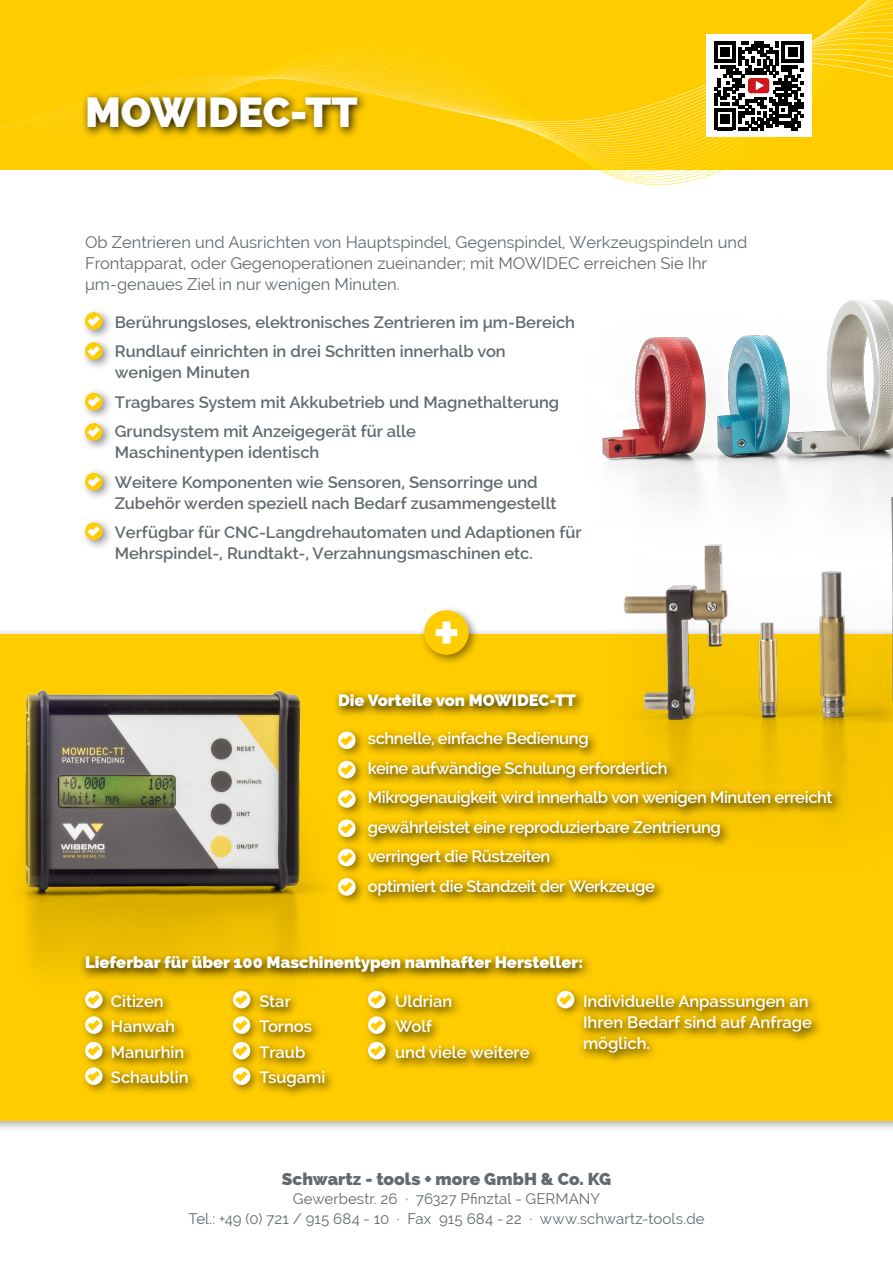
<style>
.page{position:relative;width:893px;height:1263px;background:#fff}
.page>*{position:absolute;margin:0;border:0;box-sizing:border-box;transform-origin:0 0}
.t1{font:800 42px "Raleway";color:#fff}
.t2{font:800 17.25px "Raleway";letter-spacing:.005em;color:#626a6e}
.t3{font:600 16.5px/29.5px "Raleway";color:#626a6e}
.t4{font:600 16.5px/29.5px "Raleway";letter-spacing:-.02em;color:#fff}
.t5{font:16.5px/21px "Raleway";color:#626a6e}
.t6{font:600 16.5px/25.2px "Raleway";color:#fff}
.t7{font:800 16.5px "Raleway";color:#fff}
.t8{font:15px/19.5px "Raleway";letter-spacing:.005em;color:#626a6e;text-align:center}
</style>
<div class="page">
<img style="left:602px;top:185px;width:291px;height:312px">
<div style="left:0;top:0;width:893px;height:5px;background:#fc0"></div>
<div style="left:0;top:5px;width:893px;height:7px;background:#fc0"></div>
<div style="left:0;top:12px;width:893px;height:7px;background:#fc0"></div>
<div style="left:0;top:19px;width:893px;height:7px;background:#fc0"></div>
<div style="left:0;top:26px;width:893px;height:6px;background:#fc0"></div>
<div style="left:0;top:32px;width:893px;height:6px;background:#fc0"></div>
<div style="left:0;top:38px;width:893px;height:6px;background:#fc0"></div>
<div style="left:0;top:44px;width:893px;height:5px;background:#fc0"></div>
<svg style="left:0;top:49px;width:893px;height:5px;background:#ffcd03"></svg>
<svg style="left:0;top:54px;width:893px;height:4px;background:#ffcd03"></svg>
<svg style="left:0;top:58px;width:893px;height:4px;background:#ffcd04"></svg>
<svg style="left:0;top:62px;width:893px;height:120px;background:#ffd426"></svg>
<div style="left:81px;top:90px;width:288px;height:49px;background:#000;opacity:.9"></div>
<div style="left:80px;top:307px;width:33px;height:33px;background:#000;opacity:.45"></div>
<svg style="left:83px;top:311px;width:22px;height:19px"></svg>
<div style="left:80px;top:468px;width:33px;height:33px;background:#000;opacity:.45"></div>
<svg style="left:83px;top:472px;width:22px;height:18px"></svg>
<div style="left:80px;top:338px;width:33px;height:33px;background:#000;opacity:.45"></div>
<svg style="left:83px;top:341px;width:22px;height:19px"></svg>
<div style="left:80px;top:418px;width:33px;height:33px;background:#000;opacity:.45"></div>
<svg style="left:83px;top:422px;width:22px;height:18px"></svg>
<div style="left:80px;top:388px;width:33px;height:33px;background:#000;opacity:.45"></div>
<svg style="left:83px;top:392px;width:22px;height:18px"></svg>
<div style="left:80px;top:518px;width:33px;height:33px;background:#000;opacity:.45"></div>
<svg style="left:83px;top:521px;width:22px;height:19px"></svg>
<div style="left:0;top:628px;width:893px;height:505px;background:#000;opacity:.35"></div>
<div style="left:0;top:634px;width:893px;height:486px;background:#fc0"></div>
<div style="left:420px;top:606px;width:59px;height:60px;background:#000;opacity:.45"></div>
<div style="left:424px;top:610px;width:45px;height:45px;background:#fc0;border-radius:50%"></div>
<svg style="left:436px;top:621px;width:21px;height:23px"></svg>
<img style="left:20px;top:690px;width:306px;height:278px">
<img style="left:593px;top:497px;width:300px;height:316px">
<div style="left:332px;top:688px;width:511px;height:220px;background:#000;opacity:.9"></div>
<div style="left:333px;top:756px;width:33px;height:33px;background:#000;opacity:.45"></div>
<svg style="left:336px;top:760px;width:22px;height:18px"></svg>
<div style="left:333px;top:727px;width:33px;height:33px;background:#000;opacity:.45"></div>
<svg style="left:336px;top:730px;width:22px;height:19px"></svg>
<div style="left:333px;top:873px;width:33px;height:33px;background:#000;opacity:.45"></div>
<svg style="left:336px;top:877px;width:22px;height:18px"></svg>
<div style="left:333px;top:815px;width:33px;height:33px;background:#000;opacity:.45"></div>
<svg style="left:336px;top:818px;width:22px;height:19px"></svg>
<div style="left:333px;top:785px;width:33px;height:33px;background:#000;opacity:.45"></div>
<svg style="left:336px;top:789px;width:22px;height:18px"></svg>
<div style="left:333px;top:844px;width:33px;height:33px;background:#000;opacity:.45"></div>
<svg style="left:336px;top:848px;width:22px;height:18px"></svg>
<div style="left:80px;top:986px;width:33px;height:33px;background:#000;opacity:.45"></div>
<svg style="left:83px;top:990px;width:22px;height:18px"></svg>
<div style="left:80px;top:1037px;width:33px;height:33px;background:#000;opacity:.45"></div>
<svg style="left:83px;top:1044px;width:22px;height:15px"></svg>
<div style="left:80px;top:1012px;width:33px;height:32px;background:#000;opacity:.45"></div>
<svg style="left:83px;top:1015px;width:22px;height:19px"></svg>
<div style="left:80px;top:1063px;width:33px;height:32px;background:#000;opacity:.45"></div>
<svg style="left:83px;top:1066px;width:22px;height:19px"></svg>
<div style="left:105px;top:989px;width:94px;height:106px;background:#000;opacity:.9"></div>
<div style="left:228px;top:986px;width:33px;height:33px;background:#000;opacity:.45"></div>
<svg style="left:230px;top:990px;width:22px;height:18px"></svg>
<div style="left:228px;top:1037px;width:33px;height:33px;background:#000;opacity:.45"></div>
<svg style="left:230px;top:1044px;width:22px;height:15px"></svg>
<div style="left:228px;top:1012px;width:33px;height:32px;background:#000;opacity:.45"></div>
<svg style="left:230px;top:1015px;width:22px;height:19px"></svg>
<div style="left:228px;top:1063px;width:33px;height:32px;background:#000;opacity:.45"></div>
<svg style="left:230px;top:1066px;width:22px;height:19px"></svg>
<div style="left:253px;top:989px;width:83px;height:110px;background:#000;opacity:.9"></div>
<div style="left:363px;top:986px;width:33px;height:33px;background:#000;opacity:.45"></div>
<svg style="left:366px;top:990px;width:22px;height:18px"></svg>
<div style="left:363px;top:1037px;width:33px;height:33px;background:#000;opacity:.45"></div>
<svg style="left:366px;top:1044px;width:22px;height:15px"></svg>
<div style="left:363px;top:1012px;width:33px;height:32px;background:#000;opacity:.45"></div>
<svg style="left:366px;top:1015px;width:22px;height:19px"></svg>
<div style="left:389px;top:989px;width:151px;height:81px;background:#000;opacity:.9"></div>
<div style="left:552px;top:986px;width:33px;height:33px;background:#000;opacity:.45"></div>
<svg style="left:554px;top:990px;width:22px;height:18px"></svg>
<div style="left:577px;top:989px;width:245px;height:76px;background:#000;opacity:.9"></div>
<div style="left:79px;top:950px;width:514px;height:34px;background:#000;opacity:.9"></div>
<div style="left:706px;top:34px;width:105px;height:103px;background:#fff"></div>
<svg style="left:714px;top:41px;width:89px;height:89px"></svg>
<h1 class="t1" style="left:85px;top:88px;width:274px">MOWIDEC-TT</h1>
<p class="t5" style="left:85px;top:231px;width:664px">Ob Zentrieren und Ausrichten von Hauptspindel, Gegenspindel, Werkzeugspindeln und<br>Frontapparat, oder Gegenoperationen zueinander; mit MOWIDEC erreichen Sie Ihr μm-genaues Ziel in nur wenigen Minuten.</p>
<p class="t3" style="left:115px;top:307px;width:462px">Berührungsloses, elektronisches Zentrieren im μm-Bereich<br>Rundlauf einrichten in drei Schritten innerhalb von</p>
<p class="t3" style="left:115px;top:358px;width:446px">wenigen Minuten<br>Tragbares System mit Akkubetrieb und Magnethalterung<br>Grundsystem mit Anzeigegerät für alle</p>
<p class="t3" style="left:115px;top:438px;width:424px">Maschinentypen identisch<br>Weitere Komponenten wie Sensoren, Sensorringe und</p>
<p class="t3" style="left:115px;top:488px;width:468px">Zubehör werden speziell nach Bedarf zusammengestellt<br>Verfügbar für CNC-Langdrehautomaten und Adaptionen für</p>
<p class="t3" style="left:115px;top:539px;width:420px">Mehrspindel-, Rundtakt-, Verzahnungsmaschinen etc.</p>
<p class="t7" style="left:338px;top:691px;width:239px">Die Vorteile von MOWIDEC-TT</p>
<p class="t4" style="left:368px;top:724px;width:466px">schnelle, einfache Bedienung<br>keine aufwändige Schulung erforderlich<br>Mikrogenauigkeit wird innerhalb von wenigen Minuten erreicht gewährleistet eine reproduzierbare Zentrierung<br>verringert die Rüstzeiten<br>optimiert die Standzeit der Werkzeuge</p>
<p class="t7" style="left:85px;top:953px;width:499px">Lieferbar für über 100 Maschinentypen namhafter Hersteller:</p>
<p class="t6" style="left:111px;top:989px;width:79px">Citizen<br>Hanwah<br>Manurhin<br>Schaublin</p>
<p class="t6" style="left:259px;top:989px;width:67px">Star<br>Tornos<br>Traub<br>Tsugami</p>
<p class="t6" style="left:395px;top:989px;width:136px">Uldrian<br>Wolf<br>und viele weitere</p>
<p class="t6" style="left:583px;top:991px;width:230px;line-height:21px">Individuelle Anpassungen an<br>Ihren Bedarf sind auf Anfrage möglich.</p>
<p class="t2" style="left:282px;top:1168px;width:331px">Schwartz - tools + more GmbH &amp; Co. KG</p>
<p class="t8" style="left:188px;top:1189px;width:518px">Gewerbestr. 26 · 76327 Pfinztal - GERMANY<br>Tel.: +49 (0) 721 / 915 684 - 10 · Fax 915 684 - 22 · www.schwartz-tools.de</p>
</div>
